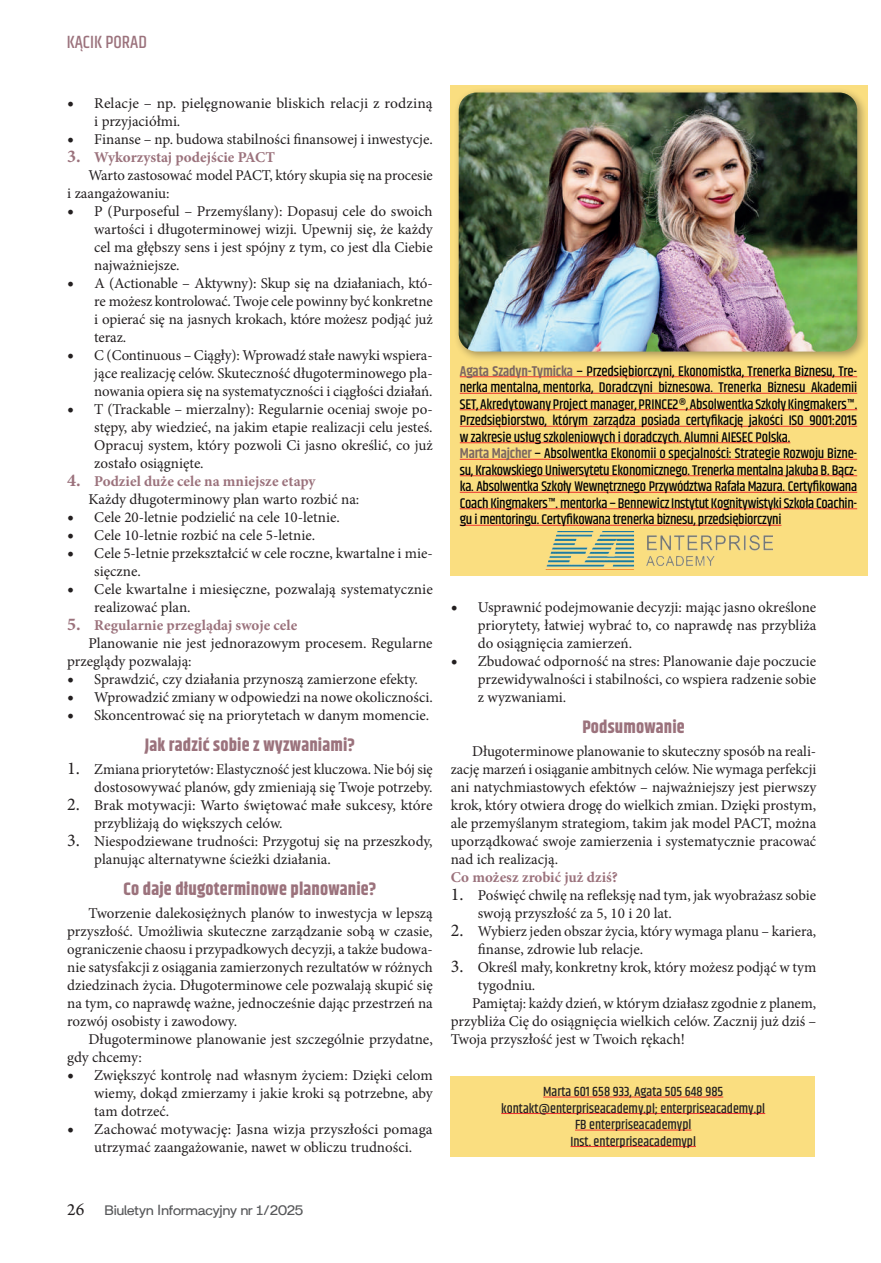
<style>
.page{position:relative;width:881px;height:1263px;background:#fff}
.page>*{position:absolute;margin:0;border:0;box-sizing:border-box;transform-origin:0 0}
.t1{font:700 18px "Khand";letter-spacing:.01em;color:#9b727c}
.t2{font:500 18px "Khand";color:#9b727c}
.t3{font:15px/18px "Minion Pro";color:#231f20}
.t4{font:700 15px "Minion Pro";color:#9b727c}
.t5{font:700 15px "Britanica";color:#57585a}
.t6{font:500 14.25px/16.5px "Khand";letter-spacing:-.01em;color:#000002}
.t7{font:500 13.5px/16.5px "Khand";color:#231f20;text-align:center}
.s1{font-size:18px}
.s2{font-weight:700;font-size:18px;color:#9b727c}
.s3{font-weight:700;color:#9b727c}
.s4{font-weight:600;color:#7b6661}
.s5{font-family:"Arno Pro";font-weight:400;font-size:18px;color:#231f20}
.s6{font-family:"Calibri";font-weight:400;font-size:16.5px}
</style>
<div class="page">
<div style="left:450px;top:85px;width:417px;height:491px;background:#fade80"></div>
<div style="left:453px;top:87px;width:415px;height:276px;background:#231f20;opacity:.4"></div>
<img style="left:458px;top:92px;width:398px;height:260px">
<hr style="left:459px;top:376px;width:397px;height:1px;background:#ee2f2d">
<hr style="left:459px;top:393px;width:397px;height:1px;background:#ee2f2d">
<hr style="left:459px;top:409px;width:397px;height:1px;background:#ee2f2d">
<hr style="left:459px;top:426px;width:397px;height:1px;background:#ee2f2d">
<hr style="left:459px;top:442px;width:331px;height:1px;background:#ee2f2d">
<hr style="left:459px;top:459px;width:397px;height:1px;background:#ee2f2d">
<hr style="left:459px;top:475px;width:397px;height:1px;background:#ee2f2d">
<hr style="left:459px;top:492px;width:397px;height:1px;background:#ee2f2d">
<hr style="left:459px;top:508px;width:397px;height:1px;background:#ee2f2d">
<hr style="left:459px;top:525px;width:322px;height:1px;background:#ee2f2d">
<img style="left:545px;top:531px;width:227px;height:39px">
<div style="left:450px;top:1076px;width:364px;height:81px;background:#fade80"></div>
<hr style="left:543px;top:1097px;width:180px;height:1px;background:#ee2f2d">
<hr style="left:501px;top:1113px;width:264px;height:1px;background:#ee2f2d">
<hr style="left:574px;top:1130px;width:117px;height:1px;background:#ee2f2d">
<hr style="left:570px;top:1146px;width:125px;height:1px;background:#ee2f2d">
<p class="t2" style="left:67px;top:31px;width:82px">KĄCIK PORAD</p>
<p class="t3" style="left:94px;top:94px;width:340px;text-indent:-27px"><span class="s1">•</span> Relacje – np. pielęgnowanie bliskich relacji z rodziną i przyjaciółmi.</p>
<p class="t3" style="left:67px;top:130px;width:367px"><span class="s1">•</span> Finanse – np. budowa stabilności finansowej i inwestycje.</p>
<p class="t4" style="left:67px;top:147px;width:209px"><span class="s1">3.</span> Wykorzystaj podejście PACT</p>
<p class="t3" style="left:88px;top:166px;width:345px">Warto zastosować model PACT, który skupia się na procesie</p>
<p class="t3" style="left:67px;top:184px;width:104px">i zaangażowaniu:</p>
<p class="t3" style="left:94px;top:202px;width:340px;text-align:justify;text-indent:-27px"><span class="s1">•</span> P (Purposeful – Przemyślany): Dopasuj cele do swoich wartości i długoterminowej wizji. Upewnij się, że każdy cel ma głębszy sens i jest spójny z tym, co jest dla Ciebie najważniejsze.</p>
<p class="t3" style="left:94px;top:274px;width:340px;text-align:justify;text-indent:-27px"><span class="s1">•</span> A (Actionable – Aktywny): Skup się na działaniach, któ&shy;re możesz kontrolować. Twoje cele powinny być konkretne i opierać się na jasnych krokach, które możesz podjąć już teraz.</p>
<p class="t3" style="left:94px;top:346px;width:340px;text-align:justify;text-indent:-27px"><span class="s1">•</span> C (Continuous – Ciągły): Wprowadź stałe nawyki wspiera&shy;jące realizację celów. Skuteczność długoterminowego pla&shy;nowania opiera się na systematyczności i ciągłości działań.</p>
<p class="t3" style="left:94px;top:400px;width:340px;text-align:justify;text-indent:-27px"><span class="s1">•</span> T (Trackable – mierzalny): Regularnie oceniaj swoje po&shy;stępy, aby wiedzieć, na jakim etapie realizacji celu jesteś.<br>Opracuj system, który pozwoli Ci jasno określić, co już zostało osiągnięte.</p>
<p class="t3" style="left:88px;top:472px;width:272px;text-indent:-21px"><span class="s2">4.</span> <span class="s3">Podziel duże cele na mniejsze etapy<br></span>Każdy długoterminowy plan warto rozbić na:</p>
<p class="t3" style="left:67px;top:508px;width:274px"><span class="s1">•</span> Cele 20-letnie podzielić na cele 10-letnie.</p>
<p class="t3" style="left:67px;top:526px;width:249px"><span class="s1">•</span> Cele 10-letnie rozbić na cele 5-letnie.</p>
<p class="t3" style="left:94px;top:544px;width:340px;text-indent:-27px"><span class="s1">•</span> Cele 5-letnie przekształcić w cele roczne, kwartalne i mie&shy;sięczne.</p>
<p class="t3" style="left:94px;top:580px;width:340px;text-indent:-27px"><span class="s1">•</span> Cele kwartalne i miesięczne, pozwalają systematycznie realizować plan.</p>
<p class="t4" style="left:67px;top:615px;width:231px"><span class="s1">5.</span> Regularnie przeglądaj swoje cele</p>
<p class="t3" style="left:88px;top:634px;width:345px">Planowanie nie jest jednorazowym procesem. Regularne</p>
<p class="t3" style="left:67px;top:652px;width:126px">przeglądy pozwalają:</p>
<p class="t3" style="left:67px;top:670px;width:352px"><span class="s1">•</span> Sprawdzić, czy działania przynoszą zamierzone efekty.</p>
<p class="t3" style="left:67px;top:688px;width:367px"><span class="s1">•</span> Wprowadzić zmiany w odpowiedzi na nowe okoliczności.</p>
<p class="t3" style="left:67px;top:706px;width:363px"><span class="s1">•</span> Skoncentrować się na priorytetach w danym momencie.</p>
<p class="t1" style="left:145px;top:732px;width:212px">Jak radzić sobie z wyzwaniami?</p>
<p class="t3" style="left:67px;top:760px;width:367px;text-align:right"><span class="s1">1.</span> Zmiana priorytetów: Elastyczność jest kluczowa. Nie bój się dostosowywać planów, gdy zmieniają się Twoje potrzeby.</p>
<p class="t3" style="left:94px;top:796px;width:340px;text-indent:-27px"><span class="s1">2.</span> Brak motywacji: Warto świętować małe sukcesy, które przybliżają do większych celów.</p>
<p class="t3" style="left:94px;top:832px;width:340px;text-indent:-27px"><span class="s1">3.</span> Niespodziewane trudności: Przygotuj się na przeszkody, planując alternatywne ścieżki działania.</p>
<p class="t1" style="left:123px;top:876px;width:254px">Co daje długoterminowe planowanie?</p>
<p class="t3" style="left:67px;top:904px;width:367px;text-align:justify;text-indent:21px">Tworzenie dalekosiężnych planów to inwestycja w lepszą przyszłość. Umożliwia skuteczne zarządzanie sobą w czasie, ograniczenie chaosu i przypadkowych decyzji, a także budowa&shy;nie satysfakcji z osiągania zamierzonych rezultatów w różnych dziedzinach życia. Długoterminowe cele pozwalają skupić się na tym, co naprawdę ważne, jednocześnie dając przestrzeń na rozwój osobisty i zawodowy.</p>
<p class="t3" style="left:67px;top:1030px;width:367px;text-indent:21px">Długoterminowe planowanie jest szczególnie przydatne, gdy chcemy:</p>
<p class="t3" style="left:94px;top:1066px;width:340px;text-align:justify;text-indent:-27px"><span class="s1">•</span> Zwiększyć kontrolę nad własnym życiem: Dzięki celom wiemy, dokąd zmierzamy i jakie kroki są potrzebne, aby tam dotrzeć.</p>
<p class="t3" style="left:67px;top:1120px;width:367px;text-align:center"><span class="s1">•</span> Zachować motywację: Jasna wizja przyszłości pomaga utrzymać zaangażowanie, nawet w obliczu trudności.</p>
<p class="t6" style="left:459px;top:364px;width:399px"><span class="s4">Agata Szadyn-Tymicka</span> – Przedsiębiorczyni, Ekonomistka, Trenerka Biznesu, Tre&shy;nerka mentalna, mentorka, Doradczyni biznesowa. Trenerka Biznesu Akademii SET, Akredytowany Project manager, PRINCE2®, Absolwentka Szkoły Kingmakers™.<br>Przedsiębiorstwo, którym zarządza posiada certyfikację jakości ISO 9001:2015 w zakresie usług szkoleniowych i doradczych. Alumni AIESEC Polska.<br><span class="s4">Marta Majcher</span> – Absolwentka Ekonomii o specjalności: Strategie Rozwoju Bizne&shy;su, Krakowskiego Uniwersytetu Ekonomicznego. Trenerka mentalna Jakuba B. Bącz&shy;ka. Absolwentka Szkoły Wewnętrznego Przywództwa Rafała Mazura. Certyfikowana Coach Kingmakers™. mentorka – Bennewicz Instytut Kognitywistyki Szkoła Coachin&shy;gu i mentoringu. Certyfikowana trenerka biznesu, przedsiębiorczyni</p>
<p class="t3" style="left:477px;top:598px;width:340px;text-align:justify;text-indent:-27px"><span class="s1">•</span> Usprawnić podejmowanie decyzji: mając jasno określone priorytety, łatwiej wybrać to, co naprawdę nas przybliża do osiągnięcia zamierzeń.</p>
<p class="t3" style="left:477px;top:652px;width:340px;text-align:justify;text-indent:-27px"><span class="s1">•</span> Zbudować odporność na stres: Planowanie daje poczucie przewidywalności i stabilności, co wspiera radzenie sobie z wyzwaniami.</p>
<p class="t1" style="left:582px;top:714px;width:104px">Podsumowanie</p>
<p class="t3" style="left:450px;top:742px;width:367px;text-align:justify;text-indent:21px">Długoterminowe planowanie to skuteczny sposób na reali&shy;zację marzeń i osiąganie ambitnych celów. Nie wymaga perfekcji ani natychmiastowych efektów – najważniejszy jest pierwszy krok, który otwiera drogę do wielkich zmian. Dzięki prostym, ale przemyślanym strategiom, takim jak model PACT, można uporządkować swoje zamierzenia i systematycznie pracować nad ich realizacją.</p>
<p class="t4" style="left:450px;top:867px;width:168px">Co możesz zrobić już dziś?</p>
<p class="t3" style="left:477px;top:886px;width:340px;text-indent:-27px"><span class="s1">1.</span> Poświęć chwilę na refleksję nad tym, jak wyobrażasz sobie swoją przyszłość za 5, 10 i 20 lat.</p>
<p class="t3" style="left:477px;top:922px;width:340px;text-indent:-27px"><span class="s1">2.</span> Wybierz jeden obszar życia, który wymaga planu – kariera, finanse, zdrowie lub relacje.</p>
<p class="t3" style="left:450px;top:958px;width:367px"><span class="s1">3.</span> Określ mały, konkretny krok, który możesz podjąć w tym</p>
<p class="t3" style="left:477px;top:976px;width:59px">tygodniu.</p>
<p class="t3" style="left:472px;top:994px;width:345px">Pamiętaj: każdy dzień, w którym działasz zgodnie z planem,</p>
<p class="t3" style="left:450px;top:1012px;width:367px">przybliża Cię do osiągnięcia wielkich celów. Zacznij już dziś –</p>
<p class="t3" style="left:450px;top:1030px;width:235px">Twoja przyszłość jest w Twoich rękach!</p>
<p class="t7" style="left:501px;top:1084px;width:265px">Marta 601 658 933, Agata 505 648 985 kontakt@enterpriseacademy.pl; enterpriseacademy.pl FB enterpriseacademypl<br>Inst. enterpriseacademypl</p>
<p class="t5" style="left:67px;top:1201px;width:237px"><span class="s5">26</span> Biuletyn <span class="s6">I</span>nformacyjny nr 1/2025</p>
</div>
